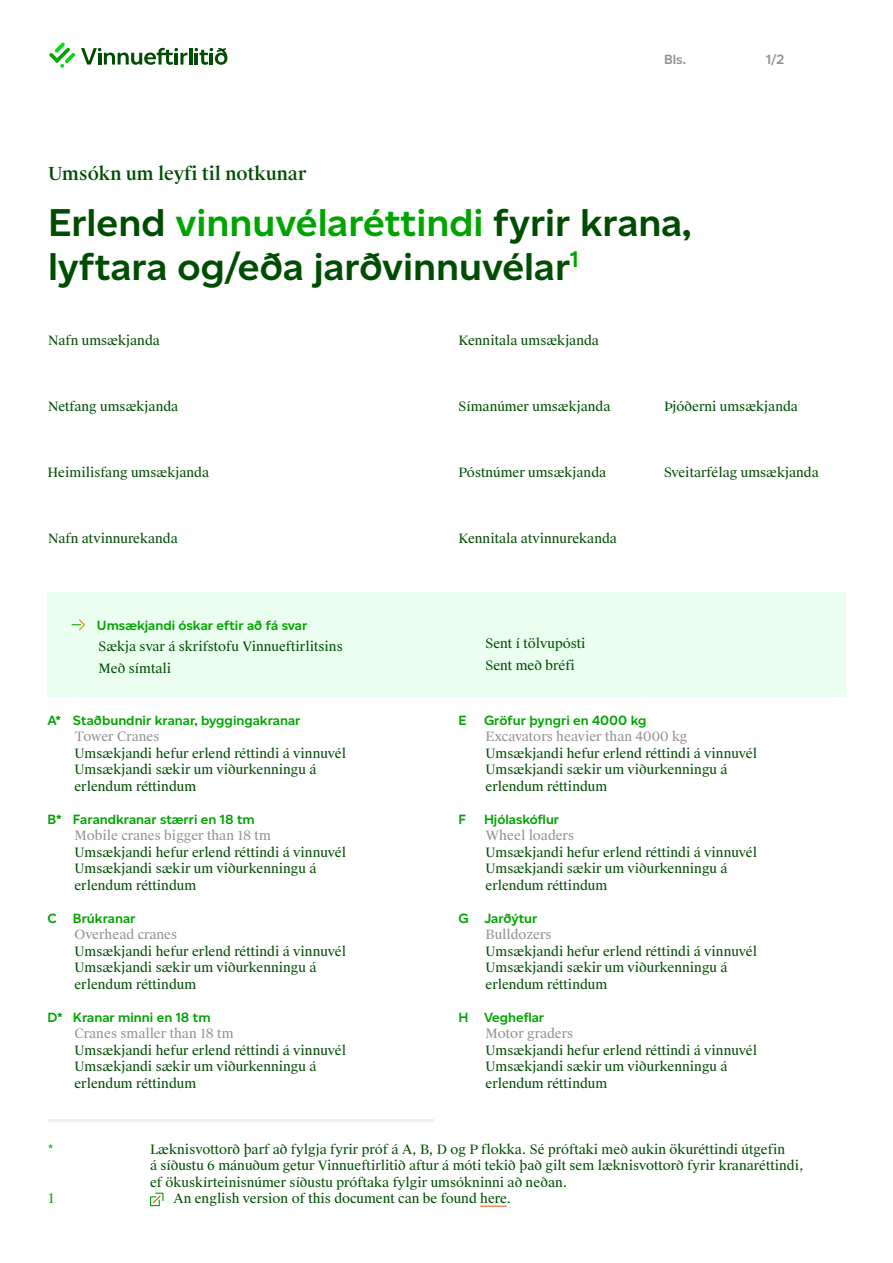
<style>
.page{position:relative;width:893px;height:1263px;background:#fff}
.page>*{position:absolute;margin:0;border:0;box-sizing:border-box;transform-origin:0 0}
.t1{font:600 39px/43.8px "VER Altform";color:#004c03}
.t2{font:500 18px "Suisse Works";color:#004c03}
.t3{font:600 13.5px "VER Altform";color:#00a400}
.t4{font:600 13.5px "VER Altform";color:#929291}
.t5{font:13.5px "Suisse Works";color:#00a400}
.t6{font:12.9px/16.5px "Suisse Works";color:#004c03}
.t7{font:12.9px "Suisse Works";color:#929291}
.s1{color:#00a400}
</style>
<div class="page">
<svg style="left:81px;top:48px;width:107px;height:17px"></svg>
<hr style="left:189px;top:48px;width:3px;height:17px;background:#004c03">
<svg style="left:195px;top:48px;width:32px;height:17px"></svg>
<svg style="left:49px;top:42px;width:26px;height:26px"></svg>
<div style="left:47px;top:592px;width:798px;height:105px;background:#eafff0"></div>
<svg style="left:72px;top:619px;width:13px;height:12px"></svg>
<svg style="left:480px;top:1206px;width:27px;height:1px"></svg>
<svg style="left:150px;top:1192px;width:14px;height:15px"></svg>
<hr style="left:48px;top:1119px;width:386px;height:3px;background:#f0f0f0">
<h2 class="t2" style="left:48px;top:162px;width:260px">Umsókn um leyfi til notkunar</h2>
<p class="t4" style="left:664px;top:52px;width:23px">Bls.</p>
<p class="t4" style="left:766px;top:52px;width:20px">1/2</p>
<h1 class="t1" style="left:48px;top:201px;width:645px">Erlend <span class="s1">vinnuvélaréttindi</span> fyrir krana, lyftara og/eða jarðvinnuvélar<sup>1</sup></h1>
<p class="t6" style="left:48px;top:332px;width:113px">Nafn umsækjanda</p>
<p class="t6" style="left:458px;top:332px;width:142px">Kennitala umsækjanda</p>
<p class="t6" style="left:48px;top:398px;width:132px">Netfang umsækjanda</p>
<p class="t6" style="left:458px;top:398px;width:154px">Símanúmer umsækjanda</p>
<p class="t6" style="left:47px;top:464px;width:163px">Heimilisfang umsækjanda</p>
<p class="t6" style="left:458px;top:464px;width:149px">Póstnúmer umsækjanda</p>
<p class="t6" style="left:48px;top:530px;width:131px">Nafn atvinnurekanda</p>
<p class="t6" style="left:458px;top:530px;width:160px">Kennitala atvinnurekanda</p>
<p class="t3" style="left:97px;top:617px;width:212px">Umsækjandi óskar eftir að fá svar</p>
<p class="t6" style="left:98px;top:636px;width:246px;line-height:21.6px">Sækja svar á skrifstofu Vinnueftirlitsins<br>Með símtali</p>
<p class="t6" style="left:485px;top:633px;width:102px;line-height:21.6px">Sent í tölvupósti<br>Sent með bréfi</p>
<p class="t6" style="left:664px;top:398px;width:135px">Þjóðerni umsækjanda</p>
<p class="t6" style="left:664px;top:464px;width:156px">Sveitarfélag umsækjanda</p>
<p class="t3" style="left:47px;top:712px;width:254px">A* Staðbundnir kranar, byggingakranar</p>
<p class="t7" style="left:74px;top:728px;width:87px">Tower Cranes</p>
<p class="t6" style="left:74px;top:745px;width:273px">Umsækjandi hefur erlend réttindi á vinnuvél<br>Umsækjandi sækir um viðurkenningu á erlendum réttindum</p>
<p class="t3" style="left:47px;top:811px;width:209px">B* Farandkranar stærri en 18 tm</p>
<p class="t7" style="left:74px;top:827px;width:198px">Mobile cranes bigger than 18 tm</p>
<p class="t6" style="left:74px;top:844px;width:273px">Umsækjandi hefur erlend réttindi á vinnuvél<br>Umsækjandi sækir um viðurkenningu á erlendum réttindum</p>
<p class="t3" style="left:47px;top:910px;width:89px">C Brúkranar</p>
<p class="t7" style="left:74px;top:926px;width:104px">Overhead cranes</p>
<p class="t6" style="left:74px;top:943px;width:273px">Umsækjandi hefur erlend réttindi á vinnuvél<br>Umsækjandi sækir um viðurkenningu á erlendum réttindum</p>
<p class="t3" style="left:47px;top:1009px;width:165px">D* Kranar minni en 18 tm</p>
<p class="t7" style="left:74px;top:1025px;width:161px">Cranes smaller than 18 tm</p>
<p class="t6" style="left:74px;top:1042px;width:273px">Umsækjandi hefur erlend réttindi á vinnuvél<br>Umsækjandi sækir um viðurkenningu á erlendum réttindum</p>
<p class="t3" style="left:458px;top:712px;width:10px">E</p>
<p class="t3" style="left:484px;top:712px;width:164px">Gröfur þyngri en 4000 kg</p>
<p class="t7" style="left:485px;top:728px;width:203px">Excavators heavier than 4000 kg</p>
<p class="t6" style="left:485px;top:745px;width:273px">Umsækjandi hefur erlend réttindi á vinnuvél<br>Umsækjandi sækir um viðurkenningu á erlendum réttindum</p>
<p class="t3" style="left:458px;top:811px;width:9px">F</p>
<p class="t3" style="left:484px;top:811px;width:77px">Hjólaskóflur</p>
<p class="t7" style="left:485px;top:827px;width:90px">Wheel loaders</p>
<p class="t6" style="left:485px;top:844px;width:273px">Umsækjandi hefur erlend réttindi á vinnuvél<br>Umsækjandi sækir um viðurkenningu á erlendum réttindum</p>
<p class="t3" style="left:458px;top:910px;width:80px">G Jarðýtur</p>
<p class="t7" style="left:485px;top:926px;width:68px">Bulldozers</p>
<p class="t6" style="left:485px;top:943px;width:273px">Umsækjandi hefur erlend réttindi á vinnuvél<br>Umsækjandi sækir um viðurkenningu á erlendum réttindum</p>
<p class="t3" style="left:458px;top:1009px;width:87px">H Vegheflar</p>
<p class="t7" style="left:485px;top:1025px;width:89px">Motor graders</p>
<p class="t6" style="left:485px;top:1042px;width:273px">Umsækjandi hefur erlend réttindi á vinnuvél<br>Umsækjandi sækir um viðurkenningu á erlendum réttindum</p>
<p class="t5" style="left:48px;top:1140px;width:7px">*</p>
<p class="t6" style="left:150px;top:1141px;width:655px">Læknisvottorð þarf að fylgja fyrir próf á A, B, D og P flokka. Sé próftaki með aukin ökuréttindi útgefin<br>á síðustu 6 mánuðum getur Vinnueftirlitið aftur á móti tekið það gilt sem læknisvottorð fyrir kranaréttindi, ef ökuskírteinisnúmer síðustu próftaka fylgir umsókninni að neðan.</p>
<p class="t5" style="left:48px;top:1190px;width:8px">1</p>
<p class="t6" style="left:174px;top:1190px;width:339px">An english version of this document can be found here.</p>
</div>
